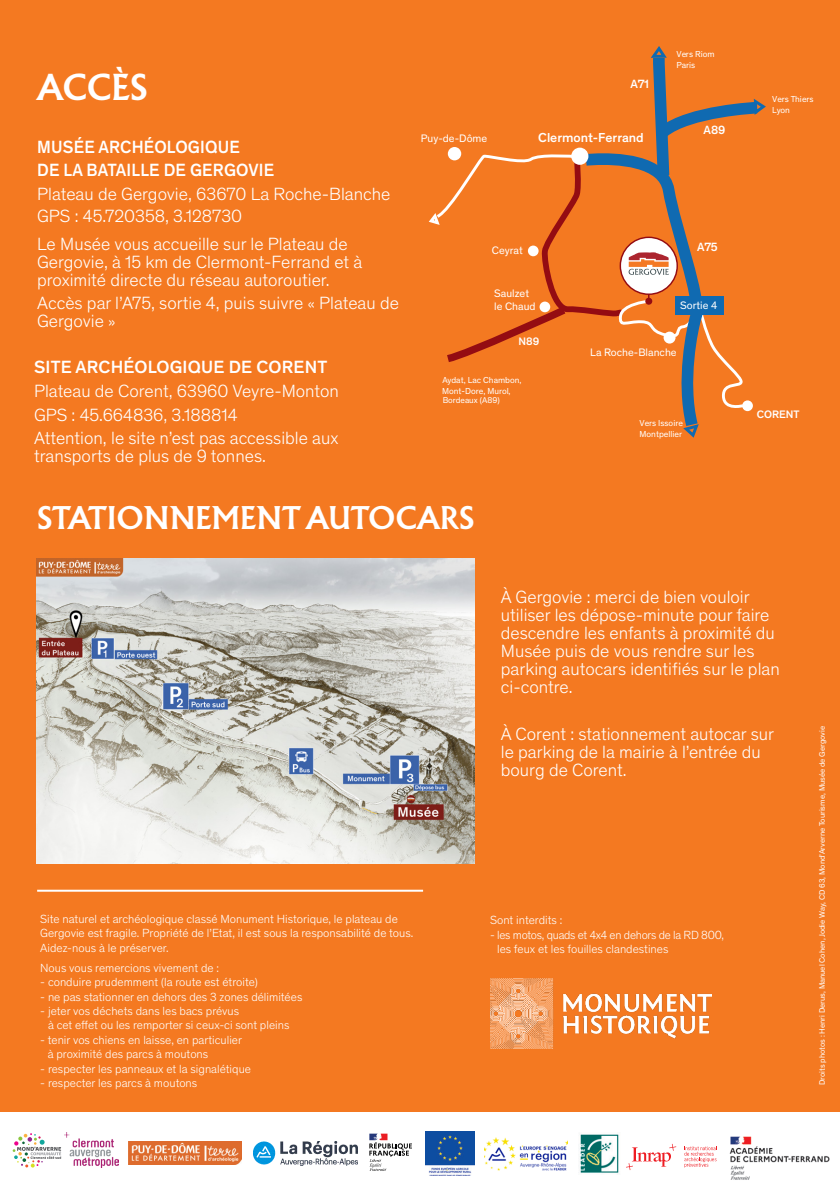
<style>
.page{position:relative;width:840px;height:1191px;background:#fff}
.page>*{position:absolute;margin:0;border:0;box-sizing:border-box;transform-origin:0 0}
.t1{font:700 32px "Albertus Nova";letter-spacing:.005em;color:#fff}
.t2{font:700 28px "Albertus Nova";letter-spacing:.01em;color:#fff}
.t3{font:300 18px/18px "Theinhardt";color:#fff}
.t4{font:500 18px "Theinhardt";letter-spacing:.01em;color:#fff;scale:.95 1}
.t5{font:500 18px "Theinhardt";letter-spacing:.01em;color:#fff}
.t6{font:500 13.2px "Theinhardt";color:#fff}
.t7{font:500 12.2px "Theinhardt";color:#fff}
.t8{font:300 12px/14.4px "Theinhardt";color:#fff}
.t9{font:11px/13.2px "Theinhardt";color:#fff}
.t10{font:500 11px "Theinhardt";color:#fff}
.t11{font:8.8px/10.6px "Theinhardt";color:#fff}
.t12{font:8.6px "Theinhardt";color:#fff}
.t13{font:8px "Theinhardt";color:#fff}
</style>
<div class="page">
<div style="left:0;top:0;width:839px;height:1191px;background:#f47921"></div>
<img style="left:490px;top:979px;width:221px;height:69px">
<hr style="left:37px;top:889px;width:386px;height:2px;background:#fff">
<div style="left:0;top:1112px;width:839px;height:79px;background:#fff"></div>
<img style="left:64px;top:1132px;width:54px;height:35px">
<svg style="left:13px;top:1133px;width:48px;height:34px"></svg>
<img style="left:484px;top:1137px;width:83px;height:33px">
<img style="left:580px;top:1134px;width:39px;height:40px">
<img style="left:425px;top:1131px;width:49px;height:44px">
<svg style="left:684px;top:1146px;width:32px;height:21px"></svg>
<svg style="left:626px;top:1143px;width:50px;height:27px"></svg>
<img style="left:729px;top:1136px;width:101px;height:44px">
<img style="left:128px;top:1141px;width:114px;height:23px">
<svg style="left:369px;top:1133px;width:43px;height:38px"></svg>
<img style="left:253px;top:1141px;width:104px;height:24px">
<svg style="left:428px;top:46px;width:338px;height:392px"></svg>
<img style="left:36px;top:558px;width:438px;height:306px">
<p class="t1" style="left:37px;top:64px;width:112px">ACCÈS</p>
<p class="t4" style="left:37px;top:133px;width:215px">MUSÉE ARCHÉOLOGIQUE</p>
<p class="t4" style="left:37px;top:157px;width:251px">DE LA BATAILLE DE GERGOVIE</p>
<p class="t3" style="left:37px;top:182px;width:354px;line-height:22px">Plateau de Gergovie, 63670 La Roche-Blanche<br>GPS : 45.720358, 3.128730</p>
<p class="t3" style="left:37px;top:234px;width:326px">Le Musée vous accueille sur le Plateau de<br>Gergovie, à 15 km de Clermont-Ferrand et à proximité directe du réseau autoroutier.</p>
<p class="t3" style="left:37px;top:293px;width:363px">Accès par l’A75, sortie 4, puis suivre « Plateau de<br>Gergovie »</p>
<p class="t5" style="left:34px;top:354px;width:294px">SITE ARCHÉOLOGIQUE DE CORENT</p>
<p class="t3" style="left:34px;top:381px;width:306px">Plateau de Corent, 63960 Veyre-Monton</p>
<p class="t3" style="left:34px;top:404px;width:205px">GPS : 45.664836, 3.188814</p>
<p class="t3" style="left:34px;top:428px;width:306px">Attention, le site n’est pas accessible aux transports de plus de 9 tonnes.</p>
<p class="t9" style="left:420px;top:131px;width:68px">Puy-de-Dôme</p>
<p class="t7" style="left:630px;top:75px;width:20px">A71</p>
<p class="t6" style="left:538px;top:128px;width:107px">Clermont-Ferrand</p>
<p class="t11" style="left:676px;top:49px;width:40px">Vers Riom<br>Paris</p>
<p class="t7" style="left:703px;top:121px;width:23px">A89</p>
<p class="t9" style="left:491px;top:243px;width:33px">Ceyrat</p>
<p class="t9" style="left:494px;top:286px;width:43px">Saulzet le Chaud</p>
<p class="t10" style="left:518px;top:333px;width:22px">N89</p>
<p class="t7" style="left:696px;top:238px;width:22px">A75</p>
<p class="t9" style="left:679px;top:298px;width:39px">Sortie 4</p>
<p class="t11" style="left:442px;top:374px;width:81px">Aydat, Lac Chambon,<br>Mont-Dore, Murol,</p>
<p class="t12" style="left:442px;top:394px;width:58px">Bordeaux (A89)</p>
<p class="t9" style="left:590px;top:345px;width:88px">La Roche-Blanche</p>
<p class="t11" style="left:639px;top:417px;width:45px">Vers Issoire<br>Montpellier</p>
<p class="t2" style="left:37px;top:498px;width:439px">STATIONNEMENT AUTOCARS</p>
<p class="t11" style="left:771px;top:93px;width:43px">Vers Thiers<br>Lyon</p>
<p class="t10" style="left:756px;top:406px;width:44px">CORENT</p>
<p class="t8" style="left:40px;top:911px;width:374px">Site naturel et archéologique classé Monument Historique, le plateau de<br>Gergovie est fragile. Propriété de l’Etat, il est sous la responsabilité de tous.<br>Aidez-nous à le préserver.</p>
<p class="t8" style="left:40px;top:960px;width:180px">Nous vous remercions vivement de :</p>
<p class="t8" style="left:40px;top:974px;width:219px">- conduire prudemment (la route est étroite)</p>
<p class="t8" style="left:40px;top:988px;width:263px">- ne pas stationner en dehors des 3 zones délimitées</p>
<p class="t8" style="left:48px;top:1003px;width:243px;text-indent:-8px">- jeter vos déchets dans les bacs prévus<br>à cet effet ou les remporter si ceux-ci sont pleins</p>
<p class="t8" style="left:48px;top:1032px;width:196px;text-indent:-8px">- tenir vos chiens en laisse, en particulier à proximité des parcs à moutons</p>
<p class="t8" style="left:40px;top:1060px;width:212px">- respecter les panneaux et la signalétique</p>
<p class="t8" style="left:40px;top:1075px;width:158px">- respecter les parcs à moutons</p>
<p class="t3" style="left:500px;top:587px;width:280px">À Gergovie : merci de bien vouloir utiliser les dépose-minute pour faire descendre les enfants à proximité du<br>Musée puis de vous rendre sur les parking autocars identifiés sur le plan ci-contre.</p>
<p class="t3" style="left:500px;top:724px;width:275px">À Corent : stationnement autocar sur le parking de la mairie à l’entrée du bourg de Corent.</p>
<p class="t8" style="left:490px;top:912px;width:74px">Sont interdits :</p>
<p class="t8" style="left:497px;top:927px;width:228px;text-indent:-7px">- les motos, quads et 4x4 en dehors de la RD 800, les feux et les fouilles clandestines</p>
<p class="t13" style="left:816px;top:1085px;width:361px;rotate:-90deg">Droits photos : Henri Derus, Manuel Cohen, Jodie Way, CD 63, Mond’Arverne Tourisme, Musée de Gergovie</p>
</div>
